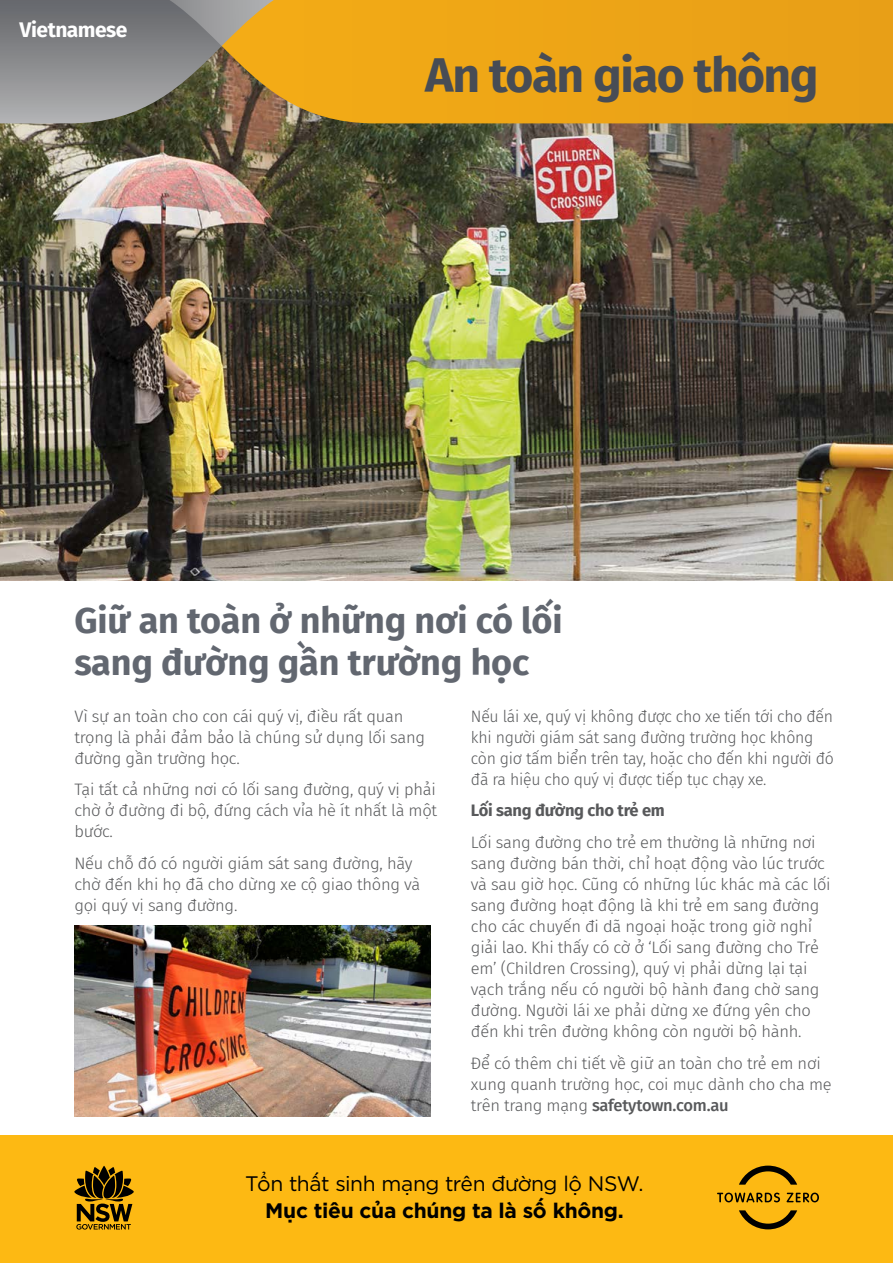
<style>
.page{position:relative;width:893px;height:1263px;background:#fff}
.page>*{position:absolute;margin:0;border:0;box-sizing:border-box;transform-origin:0 0}
.t1{font:700 48px "Fira Sans";letter-spacing:-.035em;color:#474c55}
.Page_Heading{font:700 36px/42px "Fira Sans";letter-spacing:-.005em;color:#626770}
.t2{font:21px "Gotham Ay Pro";letter-spacing:-.02em;color:#000}
.t3{font:700 21px "Gotham Ay Pro";letter-spacing:-.015em;color:#000}
.t4{font:700 21px "Fira Sans";letter-spacing:-.02em;color:#fff}
.Body{font:300 16.5px/21px "Fira Sans";letter-spacing:-.015em;color:#58595b}
.Body-2{font:300 16.5px/21px "Fira Sans";letter-spacing:-.015em;color:#58595b;scale:.96 1}
.Body-3{font:700 16.5px "Fira Sans";letter-spacing:-.015em;color:#58595b}
.s1{font-weight:500}
</style>
<div class="page">
<div style="left:0;top:1135px;width:893px;height:128px;background:#fdb913"></div>
<svg style="left:74px;top:1166px;width:60px;height:63px"></svg>
<svg style="left:739px;top:1210px;width:58px;height:19px"></svg>
<svg style="left:739px;top:1165px;width:58px;height:20px"></svg>
<svg style="left:717px;top:1192px;width:63px;height:10px"></svg>
<svg style="left:787px;top:1192px;width:32px;height:10px"></svg>
<img style="left:0;top:123px;width:893px;height:457px">
<img style="left:74px;top:925px;width:357px;height:192px">
<div style="left:370px;top:0;width:523px;height:123px;background:#eca417"></div>
<svg style="left:0;top:0;width:370px;height:123px;background:#a48c5e"></svg>
<p class="t4" style="left:20px;top:12px;width:109px">Vietnamese</p>
<h1 class="t1" style="left:425px;top:34px;width:395px">An toàn giao thông</h1>
<p class="Page_Heading" style="left:74px;top:597px;width:490px">Giữ an toàn ở những nơi có lối sang đường gần trường học</p>
<p class="Body" style="left:74px;top:705px;width:352px">Vì sự an toàn cho con cái quý vị, điều rất quan trọng là phải đảm bảo là chúng sử dụng lối sang đường gần trường học.</p>
<p class="Body" style="left:74px;top:779px;width:364px;text-align:justify">Tại tất cả những nơi có lối sang đường, quý vị phải chờ ở đường đi bộ, đứng cách vỉa hè ít nhất là một bước.</p>
<p class="Body" style="left:74px;top:853px;width:347px">Nếu chỗ đó có người giám sát sang đường, hãy chờ đến khi họ đã cho dừng xe cộ giao thông và gọi quý vị sang đường.</p>
<p class="Body-2" style="left:471px;top:705px;width:380px">Nếu lái xe, quý vị không được cho xe tiến tới cho đến khi người giám sát sang đường trường học không còn giơ tấm biển trên tay, hoặc cho đến khi người đó đã ra hiệu cho quý vị được tiếp tục chạy xe.</p>
<p class="Body-3" style="left:471px;top:797px;width:195px">Lối sang đường cho trẻ em</p>
<p class="Body" style="left:471px;top:832px;width:361px">Lối sang đường cho trẻ em thường là những nơi sang đường bán thời, chỉ hoạt động vào lúc trước và sau giờ học. Cũng có những lúc khác mà các lối sang đường hoạt động là khi trẻ em sang đường cho các chuyến đi dã ngoại hoặc trong giờ nghỉ giải lao. Khi thấy có cờ ở ‘Lối sang đường cho Trẻ em’ (Children Crossing), quý vị phải dừng lại tại vạch trắng nếu có người bộ hành đang chờ sang đường. Người lái xe phải dừng xe đứng yên cho đến khi trên đường không còn người bộ hành.</p>
<p class="Body" style="left:471px;top:1052px;width:362px">Để có thêm chi tiết về giữ an toàn cho trẻ em nơi xung quanh trường học, coi mục dành cho cha mẹ trên trang mạng <span class="s1">safetytown.com.au</span></p>
<p class="t2" style="left:245px;top:1171px;width:400px">Tổn thất sinh mạng trên đường lộ NSW.</p>
<p class="t3" style="left:265px;top:1198px;width:360px">Mục tiêu của chúng ta là số không.</p>
</div>
